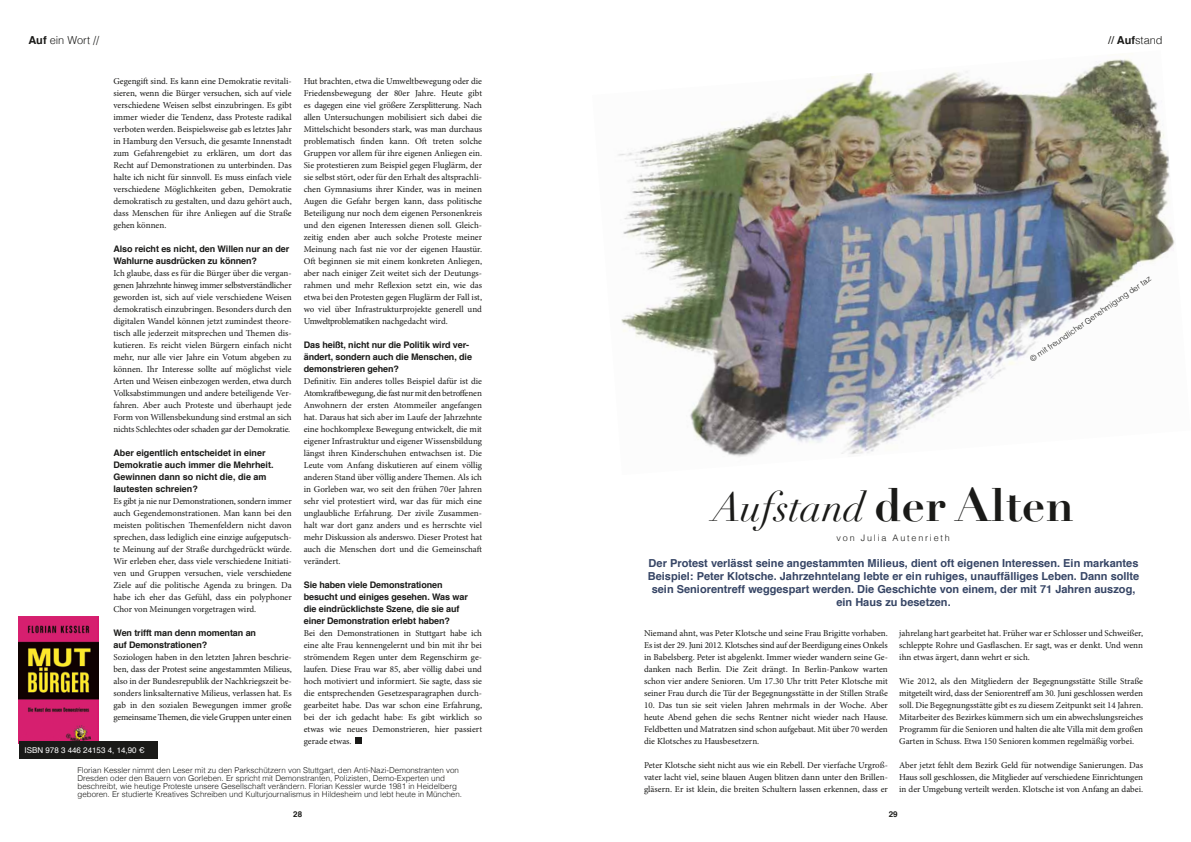
<style>
.page{position:relative;width:1191px;height:842px;background:#fff}
.page>*{position:absolute;margin:0;border:0;box-sizing:border-box;transform-origin:0 0}
.t1{font:italic 40px "Didot";color:#1a1a18}
.t2{font:700 11px/13px "Helvetica";color:#364565;text-align:center}
.t3{font:300 11px "Helvetica";color:#1a1a18}
.t4{font:9px/12px "Minion Pro";letter-spacing:-.005em;color:#1a1a18;text-align:justify}
.t5{font:700 9px/12px "Helvetica";letter-spacing:-.01em;color:#1a1a18}
.t6{font:300 9px "Helvetica";letter-spacing:.2em;color:#1a1a18}
.t7{font:300 8px/8px "Helvetica";color:#1a1a18}
.t8{font:8px "Helvetica";color:#fff}
.t9{font:700 8px "Helvetica";color:#1a1a18}
.s1{font-weight:700}
.s2{font-weight:400}
.s3{font-weight:700;font-style:normal;font-size:46px}
</style>
<div class="page">
<svg style="left:356px;top:738px;width:6px;height:6px"></svg>
<img style="left:19px;top:616px;width:79px;height:125px">
<div style="left:19px;top:741px;width:139px;height:18px;background:#1a1a18"></div>
<img style="left:618px;top:59px;width:557px;height:398px">
<p class="t3" style="left:28px;top:34px;width:72px"><span class="s1">Auf</span> ein Wort //</p>
<p class="t3" style="left:1108px;top:33px;width:56px"><span class="s2">//</span> <span class="s1">Auf</span>stand</p>
<p class="t4" style="left:113px;top:75px;width:180px">Gegengift sind. Es kann eine Demokratie revitali&shy;sieren, wenn die Bürger versuchen, sich auf viele verschiedene Weisen selbst einzubringen. Es gibt immer wieder die Tendenz, dass Proteste radikal verboten werden. Beispielsweise gab es letztes Jahr in Hamburg den Versuch, die gesamte Innenstadt zum Gefahrengebiet zu erklären, um dort das Recht auf Demonstrationen zu unterbinden. Das halte ich nicht für sinnvoll. Es muss einfach viele verschiedene Möglichkeiten geben, Demokratie demokratisch zu gestalten, und dazu gehört auch, dass Menschen für ihre Anliegen auf die Straße gehen können.</p>
<p class="t5" style="left:113px;top:243px;width:177px">Also reicht es nicht, den Willen nur an der<br>Wahlurne ausdrücken zu können?</p>
<p class="t4" style="left:113px;top:267px;width:180px">Ich glaube, dass es für die Bürger über die vergan&shy;genen Jahrzehnte hinweg immer selbstverständlicher geworden ist, sich auf viele verschiedene Weisen demokratisch einzubringen. Besonders durch den digitalen Wandel können jetzt zumindest theore&shy;tisch alle jederzeit mitsprechen und Themen dis&shy;kutieren. Es reicht vielen Bürgern einfach nicht mehr, nur alle vier Jahre ein Votum abgeben zu können. Ihr Interesse sollte auf möglichst viele Arten und Weisen einbezogen werden, etwa durch Volksabstimmungen und andere beteiligende Ver&shy;fahren. Aber auch Proteste und überhaupt jede Form von Willensbekundung sind erstmal an sich nichts Schlechtes oder schaden gar der Demokratie.</p>
<p class="t5" style="left:113px;top:447px;width:162px">Aber eigentlich entscheidet in einer<br>Demokratie auch immer die Mehrheit.<br>Gewinnen dann so nicht die, die am lautesten schreien?</p>
<p class="t4" style="left:113px;top:495px;width:180px">Es gibt ja nie nur Demonstrationen, sondern immer auch Gegendemonstrationen. Man kann bei den meisten politischen Themenfeldern nicht davon sprechen, dass lediglich eine einzige aufgeputsch&shy;te Meinung auf der Straße durchgedrückt würde.<br>Wir erleben eher, dass viele verschiedene Initiati&shy;ven und Gruppen versuchen, viele verschiedene Ziele auf die politische Agenda zu bringen. Da habe ich eher das Gefühl, dass ein polyphoner Chor von Meinungen vorgetragen wird.</p>
<p class="t5" style="left:113px;top:627px;width:144px">Wen trifft man denn momentan an auf Demonstrationen?</p>
<p class="t4" style="left:113px;top:651px;width:180px">Soziologen haben in den letzten Jahren beschrie&shy;ben, dass der Protest seine angestammten Milieus, also in der Bundesrepublik der Nachkriegszeit be&shy;sonders linksalternative Milieus, verlassen hat. Es gab in den sozialen Bewegungen immer große gemeinsame Themen, die viele Gruppen unter einen</p>
<p class="t4" style="left:304px;top:75px;width:180px">Hut brachten, etwa die Umweltbewegung oder die Friedensbewegung der 80er Jahre. Heute gibt es dagegen eine viel größere Zersplitterung. Nach allen Untersuchungen mobilisiert sich dabei die Mittelschicht besonders stark, was man durchaus problematisch finden kann. Oft treten solche Gruppen vor allem für ihre eigenen Anliegen ein.<br>Sie protestieren zum Beispiel gegen Fluglärm, der sie selbst stört, oder für den Erhalt des altsprachli&shy;chen Gymnasiums ihrer Kinder, was in meinen Augen die Gefahr bergen kann, dass politische Beteiligung nur noch dem eigenen Personenkreis und den eigenen Interessen dienen soll. Gleich&shy;zeitig enden aber auch solche Proteste meiner Meinung nach fast nie vor der eigenen Haustür.<br>Oft beginnen sie mit einem konkreten Anliegen, aber nach einiger Zeit weitet sich der Deutungs&shy;rahmen und mehr Reflexion setzt ein, wie das etwa bei den Protesten gegen Fluglärm der Fall ist, wo viel über Infrastrukturprojekte generell und Umweltproblematiken nachgedacht wird.</p>
<p class="t5" style="left:304px;top:339px;width:170px">Das heißt, nicht nur die Politik wird ver&shy;ändert, sondern auch die Menschen, die demonstrieren gehen?</p>
<p class="t4" style="left:304px;top:375px;width:180px">Definitiv. Ein anderes tolles Beispiel dafür ist die Atomkraftbewegung, die fast nur mit den betroffenen Anwohnern der ersten Atommeiler angefangen hat. Daraus hat sich aber im Laufe der Jahrzehnte eine hochkomplexe Bewegung entwickelt, die mit eigener Infrastruktur und eigener Wissensbildung längst ihren Kinderschuhen entwachsen ist. Die Leute vom Anfang diskutieren auf einem völlig anderen Stand über völlig andere Themen. Als ich in Gorleben war, wo seit den frühen 70er Jahren sehr viel protestiert wird, war das für mich eine unglaubliche Erfahrung. Der zivile Zusammen&shy;halt war dort ganz anders und es herrschte viel mehr Diskussion als anderswo. Dieser Protest hat auch die Menschen dort und die Gemeinschaft verändert.</p>
<p class="t5" style="left:304px;top:579px;width:166px">Sie haben viele Demonstrationen besucht und einiges gesehen. Was war die eindrücklichste Szene, die sie auf einer Demonstration erlebt haben?</p>
<p class="t4" style="left:304px;top:627px;width:180px">Bei den Demonstrationen in Stuttgart habe ich eine alte Frau kennengelernt und bin mit ihr bei strömendem Regen unter dem Regenschirm ge&shy;laufen. Diese Frau war 85, aber völlig dabei und hoch motiviert und informiert. Sie sagte, dass sie die entsprechenden Gesetzesparagraphen durch&shy;gearbeitet habe. Das war schon eine Erfahrung, bei der ich gedacht habe: Es gibt wirklich so etwas wie neues Demonstrieren, hier passiert gerade etwas.</p>
<p class="t7" style="left:1028px;top:356px;width:146px;rotate:-34deg">© mit freundlicher Genehmigung der taz</p>
<h1 class="t1" style="left:712px;top:482px;width:363px">Aufstand <span class="s3">der Alten</span></h1>
<p class="t6" style="left:836px;top:532px;width:115px">von Julia Autenrieth</p>
<p class="t2" style="left:648px;top:556px;width:493px">Der Protest verlässt seine angestammten Milieus, dient oft eigenen Interessen. Ein markantes Beispiel: Peter Klotsche. Jahrzehntelang lebte er ein ruhiges, unauffälliges Leben. Dann sollte sein Seniorentreff weggespart werden. Die Geschichte von einem, der mit 71 Jahren auszog, ein Haus zu besetzen.</p>
<p class="t4" style="left:644px;top:627px;width:245px">Niemand ahnt, was Peter Klotsche und seine Frau Brigitte vorhaben.<br>Es ist der 29. Juni 2012. Klotsches sind auf der Beerdigung eines Onkels in Babelsberg. Peter ist abgelenkt. Immer wieder wandern seine Ge&shy;danken nach Berlin. Die Zeit drängt. In Berlin-Pankow warten schon vier andere Senioren. Um 17.30 Uhr tritt Peter Klotsche mit seiner Frau durch die Tür der Begegnungsstätte in der Stillen Straße</p>
<p class="t4" style="left:644px;top:699px;width:245px">10. Das tun sie seit vielen Jahren mehrmals in der Woche. Aber heute Abend gehen die sechs Rentner nicht wieder nach Hause.<br>Feldbetten und Matratzen sind schon aufgebaut. Mit über 70 werden die Klotsches zu Hausbesetzern.</p>
<p class="t4" style="left:644px;top:759px;width:245px">Peter Klotsche sieht nicht aus wie ein Rebell. Der vierfache Urgroß&shy;vater lacht viel, seine blauen Augen blitzen dann unter den Brillen&shy;gläsern. Er ist klein, die breiten Schultern lassen erkennen, dass er</p>
<p class="t4" style="left:899px;top:627px;width:245px">jahrelang hart gearbeitet hat. Früher war er Schlosser und Schweißer, schleppte Rohre und Gasflaschen. Er sagt, was er denkt. Und wenn ihn etwas ärgert, dann wehrt er sich.</p>
<p class="t4" style="left:899px;top:675px;width:245px">Wie 2012, als den Mitgliedern der Begegnungsstätte Stille Straße mitgeteilt wird, dass der Seniorentreff am 30. Juni geschlossen werden soll. Die Begegnungsstätte gibt es zu diesem Zeitpunkt seit 14 Jahren.<br>Mitarbeiter des Bezirkes kümmern sich um ein abwechslungsreiches Programm für die Senioren und halten die alte Villa mit dem großen Garten in Schuss. Etwa 150 Senioren kommen regelmäßig vorbei.</p>
<p class="t4" style="left:899px;top:759px;width:245px">Aber jetzt fehlt dem Bezirk Geld für notwendige Sanierungen. Das Haus soll geschlossen, die Mitglieder auf verschiedene Einrichtungen in der Umgebung verteilt werden. Klotsche ist von Anfang an dabei.</p>
<p class="t8" style="left:25px;top:744px;width:122px">ISBN 978 3 446 24153 4, 14,90 €</p>
<p class="t7" style="left:77px;top:766px;width:386px">Florian Kessler nimmt den Leser mit zu den Parkschützern von Stuttgart, den Anti-Nazi-Demonstranten von Dresden oder den Bauern von Gorleben. Er spricht mit Demonstranten, Polizisten, Demo-Experten und beschreibt, wie heutige Proteste unsere Gesellschaft verändern. Florian Kessler wurde 1981 in Heidelberg geboren. Er studierte Kreatives Schreiben und Kulturjournalismus in Hildesheim und lebt heute in München.</p>
<p class="t9" style="left:293px;top:807px;width:10px">28</p>
<p class="t9" style="left:888px;top:807px;width:10px">29</p>
</div>
